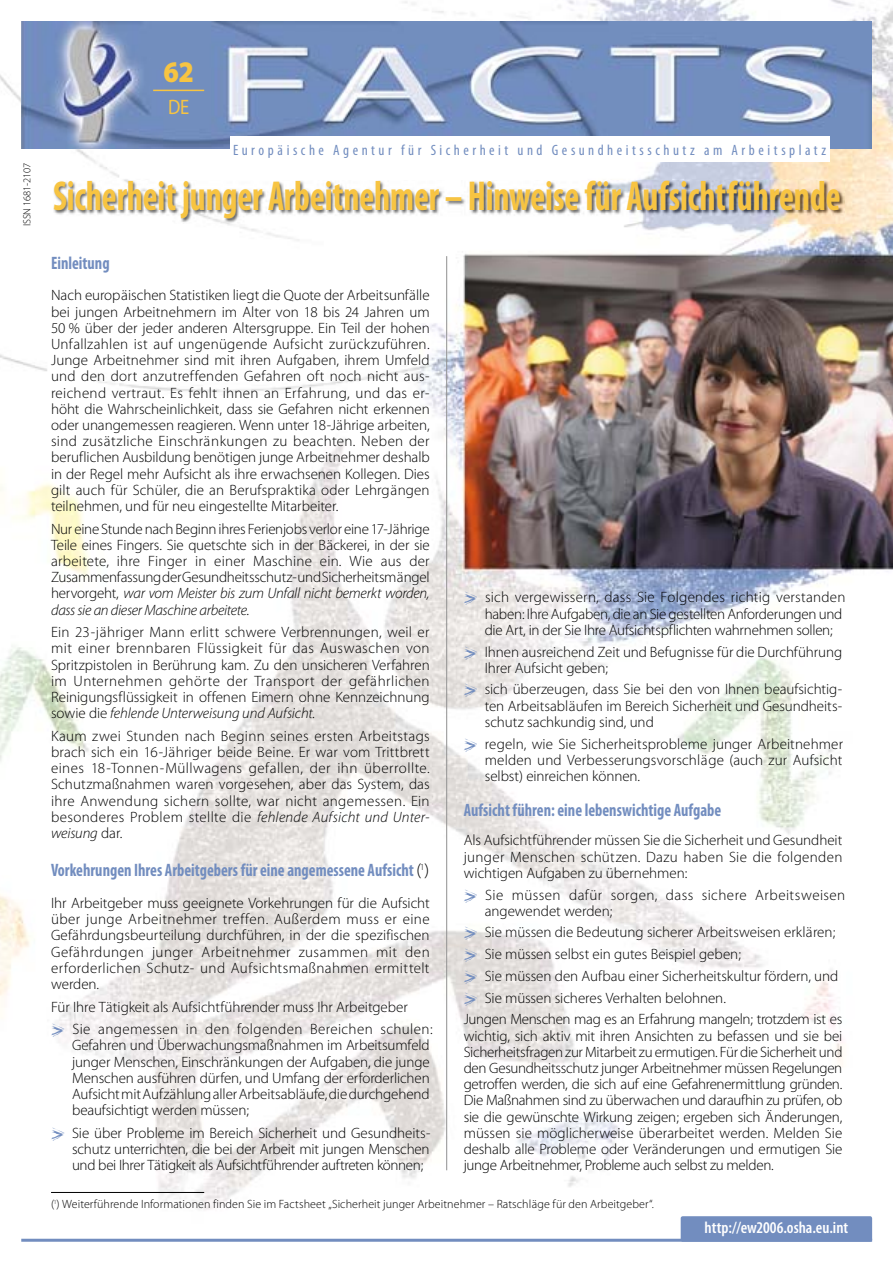
<style>
.page{position:relative;width:893px;height:1263px;background:#fff}
.page>*{position:absolute;margin:0;border:0;box-sizing:border-box;transform-origin:0 0}
.t1{font:700 condensed 42px "Myriad Pro";color:#f7c442;scale:.84 1}
.t2{font:900 30px "Myriad Pro";color:#f7c442;scale:.9 1}
.t3{font:21px "Myriad Pro";color:#f7c442;scale:.88 1}
.t4{font:700 condensed 18px "Myriad Pro";color:#728dbf;scale:.9 1}
.t5{font:600 condensed 16.5px "Myriad Pro";color:#fff}
.t6{font:300 15px/16.2px "Myriad Pro";letter-spacing:-.005em;color:#000;text-align:justify}
.t7{font:condensed 15px "Myriad Pro";letter-spacing:.235em;color:#728dbf}
.t8{font:300 15px/16.2px "Myriad Pro";letter-spacing:.025em;color:#000}
.t9{font:300 12px "Myriad Pro";letter-spacing:.005em;color:#000}
.t10{font:300 10.5px "Myriad Pro";letter-spacing:-.025em;color:#000}
.s1{font-style:italic}
.s2{font-weight:300;font-stretch:normal;color:#000}
</style>
<div class="page">
<img style="left:0;top:0;width:892px;height:1242px">
<hr style="left:21px;top:1239px;width:851px;height:3px;background:#728dbf">
<img style="left:53px;top:180px;width:791px;height:44px">
<hr style="left:51px;top:1192px;width:153px;height:1px;background:#000">
<img style="left:21px;top:21px;width:850px;height:128px">
<div style="left:680px;top:1216px;width:192px;height:26px;background:#728dbf;border-radius:2px"></div>
<hr style="left:153px;top:90px;width:51px;height:1px;background:#f7c442">
<div style="left:230px;top:136px;width:599px;height:26px;background:#fff"></div>
<hr style="left:446px;top:256px;width:1px;height:914px;background:#909090">
<p class="t10" style="left:23px;top:226px;width:65px;rotate:-90deg">ISSN 1681-2107</p>
<h2 class="t2" style="left:163px;top:61px;width:36px">62</h2>
<h3 class="t3" style="left:168px;top:99px;width:26px">DE</h3>
<p class="t7" style="left:233px;top:144px;width:594px">Europäische Agentur für Sicherheit und Gesundheitsschutz am Arbeitsplatz</p>
<h1 class="t1" style="left:53px;top:180px;width:938px">Sicherheit junger Arbeitnehmer – Hinweise für Aufsichtführende</h1>
<p class="t4" style="left:51px;top:256px;width:67px">Einleitung</p>
<p class="t6" style="left:51px;top:289px;width:380px">Nach europäischen Statistiken liegt die Quote der Arbeitsunfälle bei jungen Arbeitnehmern im Alter von 18 bis 24 Jahren um 50 % über der jeder anderen Altersgruppe. Ein Teil der hohen Unfallzahlen ist auf ungenügende Aufsicht zurückzuführen.<br>Junge Arbeitnehmer sind mit ihren Aufgaben, ihrem Umfeld und den dort anzutreffenden Gefahren oft noch nicht aus&shy;reichend vertraut. Es fehlt ihnen an Erfahrung, und das er&shy;höht die Wahrscheinlichkeit, dass sie Gefahren nicht erkennen oder unangemessen reagieren. Wenn unter 18-Jährige arbeiten, sind zusätzliche Einschränkungen zu beachten. Neben der beruflichen Ausbildung benötigen junge Arbeitnehmer deshalb in der Regel mehr Aufsicht als ihre erwachsenen Kollegen. Dies gilt auch für Schüler, die an Berufspraktika oder Lehrgängen teilnehmen, und für neu eingestellte Mitarbeiter.</p>
<p class="t6" style="left:51px;top:522px;width:380px">Nur eine Stunde nach Beginn ihres Ferienjobs verlor eine 17-Jährige Teile eines Fingers. Sie quetschte sich in der Bäckerei, in der sie arbeitete, ihre Finger in einer Maschine ein. Wie aus der Zusammenfassung der Gesundheitsschutz- und Sicherheitsmängel hervorgeht, <span class="s1">war vom Meister bis zum Unfall nicht bemerkt worden, dass sie an dieser Maschine arbeitete</span>.</p>
<p class="t6" style="left:51px;top:626px;width:380px">Ein 23-jähriger Mann erlitt schwere Verbrennungen, weil er mit einer brennbaren Flüssigkeit für das Auswaschen von Spritzpistolen in Berührung kam. Zu den unsicheren Verfahren im Unternehmen gehörte der Transport der gefährlichen Reinigungsflüssigkeit in offenen Eimern ohne Kennzeichnung sowie die <span class="s1">fehlende Unterweisung und Aufsicht</span>.</p>
<p class="t6" style="left:51px;top:729px;width:380px">Kaum zwei Stunden nach Beginn seines ersten Arbeitstags brach sich ein 16-Jähriger beide Beine. Er war vom Trittbrett eines 18-Tonnen-Müllwagens gefallen, der ihn überrollte.<br>Schutzmaßnahmen waren vorgesehen, aber das System, das ihre Anwendung sichern sollte, war nicht angemessen. Ein besonderes Problem stellte die <span class="s1">fehlende Aufsicht und Unter&shy;weisung</span> dar.</p>
<p class="t4" style="left:51px;top:864px;width:421px">Vorkehrungen Ihres Arbeitgebers für eine angemessene Aufsicht <span class="s2">(</span><sup>1</sup><span class="s2">)</span></p>
<p class="t6" style="left:51px;top:896px;width:380px">Ihr Arbeitgeber muss geeignete Vorkehrungen für die Aufsicht über junge Arbeitnehmer treffen. Außerdem muss er eine Gefährdungsbeurteilung durchführen, in der die spezifischen Gefährdungen junger Arbeitnehmer zusammen mit den erforderlichen Schutz- und Aufsichtsmaßnahmen ermittelt werden.</p>
<p class="t6" style="left:51px;top:997px;width:383px;line-height:22.6px">Für Ihre Tätigkeit als Aufsichtführender muss Ihr Arbeitgeber<br><sub>&gt;</sub> Sie angemessen in den folgenden Bereichen schulen:</p>
<p class="t6" style="left:72px;top:1039px;width:359px">Gefahren und Überwachungsmaßnahmen im Arbeitsumfeld junger Menschen, Einschränkungen der Aufgaben, die junge Menschen ausführen dürfen, und Umfang der erforderlichen Aufsicht mit Aufzählung aller Arbeitsabläufe, die durchgehend beaufsichtigt werden müssen;</p>
<p class="t6" style="left:72px;top:1126px;width:360px;text-indent:-21px"><sub>&gt;</sub> Sie über Probleme im Bereich Sicherheit und Gesundheits&shy;schutz unterrichten, die bei der Arbeit mit jungen Menschen und bei Ihrer Tätigkeit als Aufsichtführender auftreten können;</p>
<p class="t6" style="left:484px;top:591px;width:362px;text-align:left;text-indent:-21px"><sub>&gt;</sub> sich vergewissern, dass Sie Folgendes richtig verstanden haben: Ihre Aufgaben, die an Sie gestellten Anforderungen und die Art, in der Sie Ihre Aufsichtspflichten wahrnehmen sollen;</p>
<p class="t6" style="left:484px;top:645px;width:359px;text-indent:-21px"><sub>&gt;</sub> Ihnen ausreichend Zeit und Befugnisse für die Durchführung<br>Ihrer Aufsicht geben;</p>
<p class="t6" style="left:484px;top:683px;width:359px;text-indent:-21px"><sub>&gt;</sub> sich überzeugen, dass Sie bei den von Ihnen beaufsichtig&shy;ten Arbeitsabläufen im Bereich Sicherheit und Gesundheits&shy;schutz sachkundig sind, und</p>
<p class="t6" style="left:484px;top:737px;width:360px;text-indent:-21px"><sub>&gt;</sub> regeln, wie Sie Sicherheitsprobleme junger Arbeitnehmer melden und Verbesserungsvorschläge (auch zur Aufsicht selbst) einreichen können.</p>
<p class="t4" style="left:463px;top:803px;width:288px">Aufsicht führen: eine lebenswichtige Aufgabe</p>
<p class="t6" style="left:463px;top:834px;width:380px">Als Aufsichtführender müssen Sie die Sicherheit und Gesundheit junger Menschen schützen. Dazu haben Sie die folgenden wichtigen Aufgaben zu übernehmen:</p>
<p class="t8" style="left:484px;top:888px;width:362px;text-indent:-21px"><sub>&gt;</sub> Sie müssen dafür sorgen, dass sichere Arbeitsweisen angewendet werden;</p>
<p class="t6" style="left:463px;top:923px;width:380px;line-height:21.8px;text-align:left"><sub>&gt;</sub> Sie müssen die Bedeutung sicherer Arbeitsweisen erklären; <sub>&gt;</sub> Sie müssen selbst ein gutes Beispiel geben;<br><sub>&gt;</sub> Sie müssen den Aufbau einer Sicherheitskultur fördern, und <sub>&gt;</sub> Sie müssen sicheres Verhalten belohnen.<br>Jungen Menschen mag es an Erfahrung mangeln; trotzdem ist es</p>
<p class="t6" style="left:463px;top:1029px;width:380px">wichtig, sich aktiv mit ihren Ansichten zu befassen und sie bei Sicherheitsfragen zur Mitarbeit zu ermutigen. Für die Sicherheit und den Gesundheitsschutz junger Arbeitnehmer müssen Regelungen getroffen werden, die sich auf eine Gefahrenermittlung gründen.<br>Die Maßnahmen sind zu überwachen und daraufhin zu prüfen, ob sie die gewünschte Wirkung zeigen; ergeben sich Änderungen, müssen sie möglicherweise überarbeitet werden. Melden Sie deshalb alle Probleme oder Veränderungen und ermutigen Sie junge Arbeitnehmer, Probleme auch selbst zu melden.</p>
<p class="t9" style="left:51px;top:1199px;width:604px">(<sup>1</sup>) Weiterführende Informationen finden Sie im Factsheet „Sicherheit junger Arbeitnehmer – Ratschläge für den Arbeitgeber“.</p>
<p class="t5" style="left:704px;top:1222px;width:145px">http://ew2006.osha.eu.int</p>
</div>
